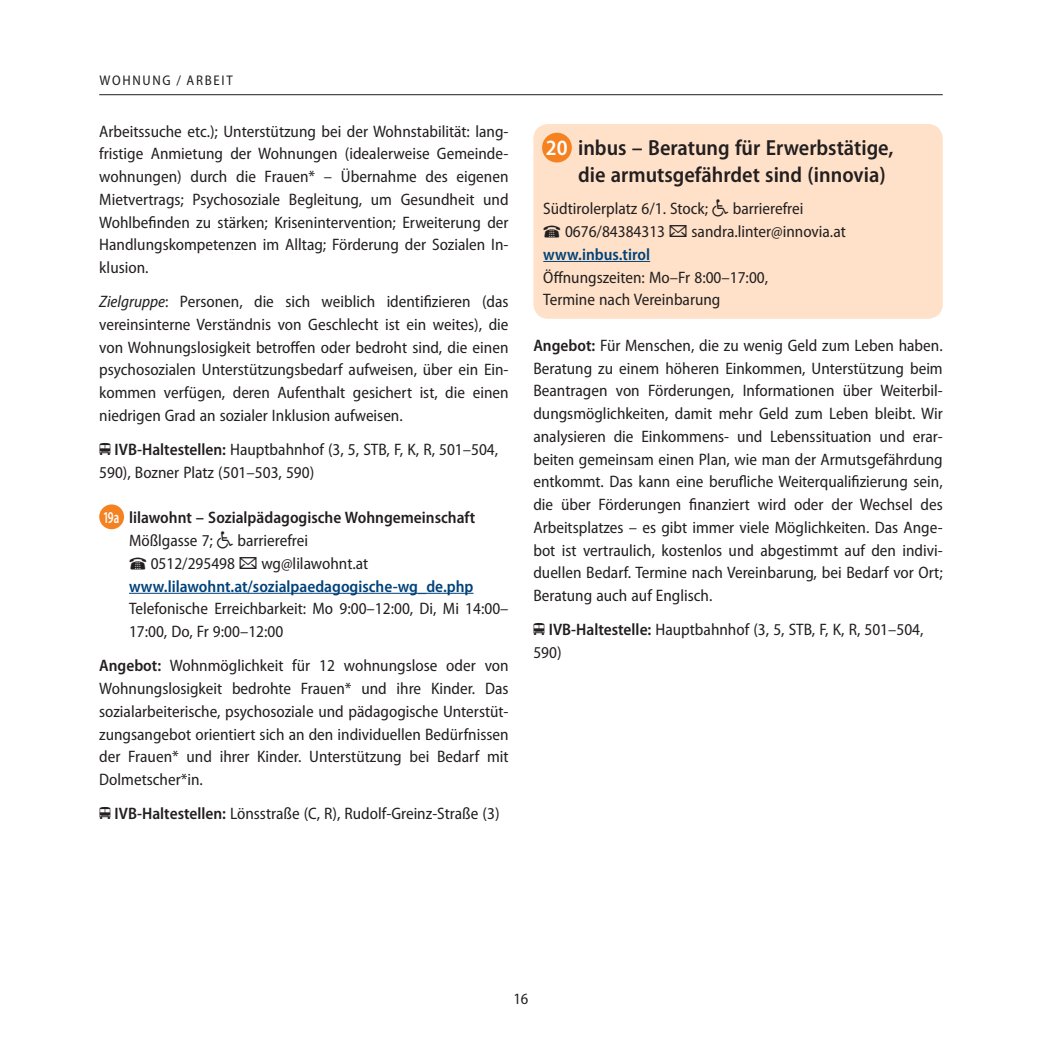
<style>
.page{position:relative;width:1042px;height:1042px;background:#fff}
.page>*{position:absolute;margin:0;border:0;box-sizing:border-box;transform-origin:0 0}
.t1{font:600 semi-condensed 21.88px/26.2px "Myriad Pro";color:#231f20}
.t2{font:semi-condensed 16.62px/22.8px "Myriad Pro";color:#231f20;text-align:justify}
.t3{font:600 semi-condensed 16.62px "Myriad Pro";color:#004279}
.t4{font:600 semi-condensed 16.62px/22.8px "Myriad Pro";color:#231f20}
.t5{font:semi-condensed 15.75px "Myriad Pro";color:#231f20}
.t6{font:semi-condensed 14px "Myriad Pro";color:#231f20}
.s1{font-style:italic}
.s2{font-weight:600}
.s3{color:#fff}
.s4{font-weight:400}
</style>
<div class="page">
<div style="left:99px;top:504px;width:25px;height:25px;background:#f58220;border-radius:50%"></div>
<hr style="left:99px;top:94px;width:844px;height:1px;background:#231f20">
<hr style="left:129px;top:593px;width:344px;height:1px;background:#004279">
<div style="left:533px;top:124px;width:410px;height:195px;background:#fee1c8;border-radius:15px"></div>
<div style="left:542px;top:133px;width:30px;height:29px;background:#f58220;border-radius:50%"></div>
<hr style="left:543px;top:261px;width:107px;height:1px;background:#004279">
<p class="t6" style="left:99px;top:73px;width:12px">wohnung</p>
<p class="t6" style="left:176px;top:73px;width:19px">/ arbeit</p>
<p class="t2" style="left:99px;top:120px;width:411px">Arbeitssuche etc.); Unterstützung bei der Wohnstabilität: lang&shy;fristige Anmietung der Wohnungen (idealerweise Gemeinde&shy;wohnungen) durch die Frauen* – Übernahme des eigenen Mietvertrags; Psychosoziale Begleitung, um Gesundheit und Wohlbefinden zu stärken; Krisenintervention; Erweiterung der Handlungskompetenzen im Alltag; Förderung der Sozialen In&shy;klusion.</p>
<p class="t2" style="left:99px;top:290px;width:411px"><span class="s1">Zielgruppe</span>: Personen, die sich weiblich identifizieren (das vereinsinterne Verständnis von Geschlecht ist ein weites), die von Wohnungslosigkeit betroffen oder bedroht sind, die einen psychosozialen Unterstützungsbedarf aufweisen, über ein Ein&shy;kommen verfügen, deren Aufenthalt gesichert ist, die einen niedrigen Grad an sozialer Inklusion aufweisen.</p>
<p class="t2" style="left:95px;top:438px;width:404px">❖<span class="s2">IVB-Haltestellen:</span> Hauptbahnhof (3, 5, STB, F, K, R, 501–504,<br>590), Bozner Platz (501–503, 590)</p>
<p class="t4" style="left:129px;top:507px;width:348px;text-indent:-26px"><span class="s3">19a</span> lilawohnt – Sozialpädagogische Wohngemeinschaft<br><span class="s4">Mößlgasse 7;</span></p>
<p class="t2" style="left:237px;top:529px;width:72px">barrierefrei</p>
<p class="t2" style="left:151px;top:552px;width:86px">0512/295498</p>
<p class="t2" style="left:261px;top:552px;width:108px">wg@lilawohnt.at</p>
<p class="t3" style="left:129px;top:577px;width:346px">www.lilawohnt.at/sozialpaedagogische-wg_de.php</p>
<p class="t2" style="left:129px;top:598px;width:381px">Telefonische Erreichbarkeit: Mo 9:00–12:00, Di, Mi 14:00–<br>17:00, Do, Fr 9:00–12:00</p>
<p class="t2" style="left:99px;top:655px;width:411px"><span class="s2">Angebot:</span> Wohnmöglichkeit für 12 wohnungslose oder von Wohnungslosigkeit bedrohte Frauen* und ihre Kinder. Das sozialarbeiterische, psychosoziale und pädagogische Unterstüt&shy;zungsangebot orientiert sich an den individuellen Bedürfnissen der Frauen* und ihrer Kinder. Unterstützung bei Bedarf mit Dolmetscher*in.</p>
<p class="t2" style="left:95px;top:802px;width:406px">❖<span class="s2">IVB-Haltestellen:</span> Lönsstraße (C, R), Rudolf-Greinz-Straße (3)</p>
<h1 class="t1" style="left:578px;top:135px;width:317px;text-indent:-32px"><span class="s3">20</span> inbus – Beratung für Erwerbstätige, die armutsgefährdet sind (innovia)</h1>
<p class="t2" style="left:543px;top:198px;width:166px">Südtirolerplatz 6/1. Stock;</p>
<p class="t2" style="left:733px;top:198px;width:72px">barrierefrei</p>
<p class="t2" style="left:565px;top:220px;width:102px">0676/84384313</p>
<p class="t2" style="left:691px;top:220px;width:156px">sandra.linter@innovia.at</p>
<p class="t3" style="left:543px;top:245px;width:108px">www.inbus.tirol</p>
<p class="t2" style="left:543px;top:266px;width:226px">Öffnungszeiten: Mo–Fr 8:00–17:00,<br>Termine nach Vereinbarung</p>
<p class="t2" style="left:533px;top:334px;width:411px"><span class="s2">Angebot:</span> Für Menschen, die zu wenig Geld zum Leben haben.<br>Beratung zu einem höheren Einkommen, Unterstützung beim Beantragen von Förderungen, Informationen über Weiterbil&shy;dungsmöglichkeiten, damit mehr Geld zum Leben bleibt. Wir analysieren die Einkommens- und Lebenssituation und erar&shy;beiten gemeinsam einen Plan, wie man der Armutsgefährdung entkommt. Das kann eine berufliche Weiterqualifizierung sein, die über Förderungen finanziert wird oder der Wechsel des Arbeitsplatzes – es gibt immer viele Möglichkeiten. Das Ange&shy;bot ist vertraulich, kostenlos und abgestimmt auf den indivi&shy;duellen Bedarf. Termine nach Vereinbarung, bei Bedarf vor Ort; Beratung auch auf Englisch.</p>
<p class="t2" style="left:529px;top:619px;width:395px">❖<span class="s2">IVB-Haltestelle:</span> Hauptbahnhof (3, 5, STB, F, K, R, 501–504,<br>590)</p>
<p class="t5" style="left:513px;top:990px;width:16px">16</p>
</div>
